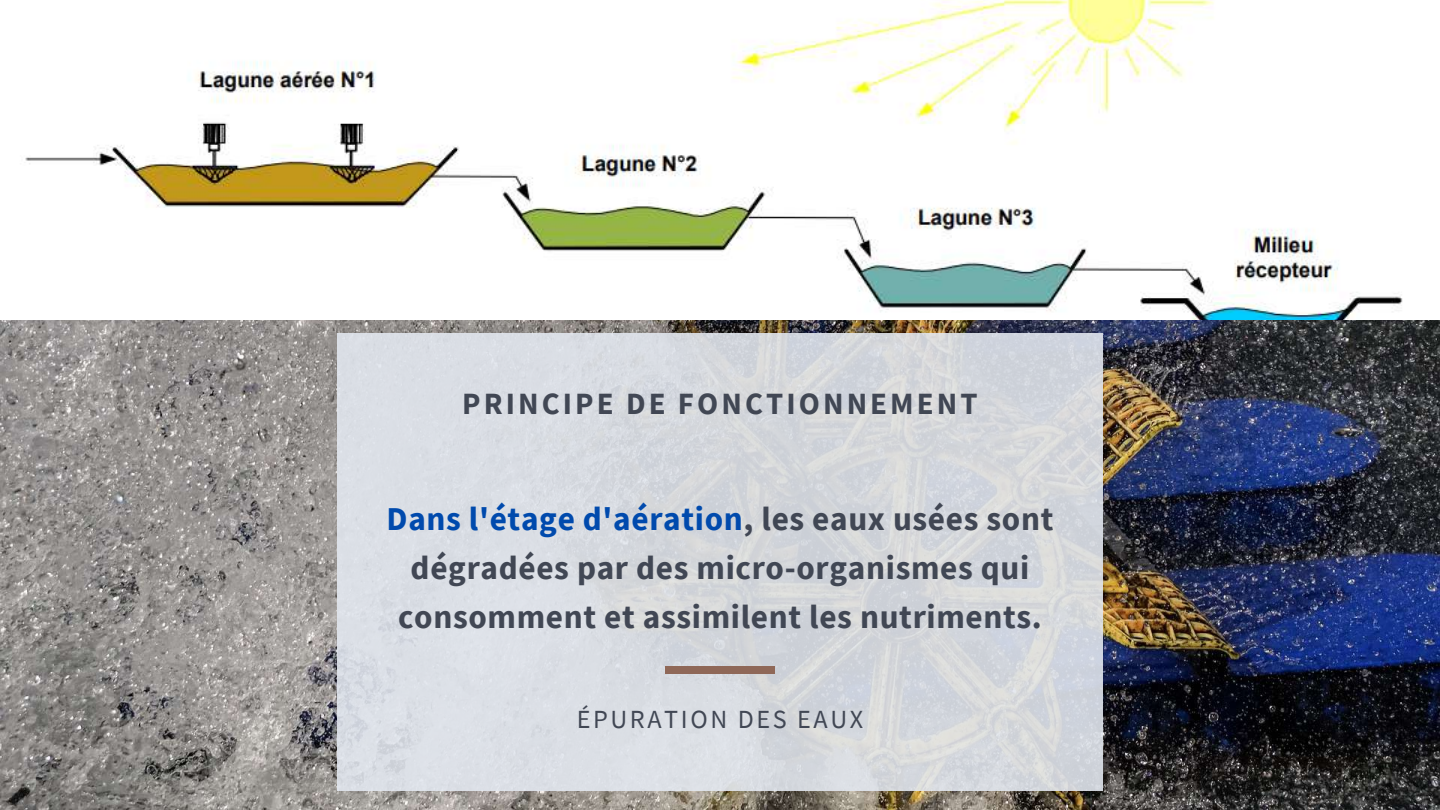
<style>
.page{position:relative;width:1440px;height:810px;background:#fff}
.page>*{position:absolute;margin:0;border:0;box-sizing:border-box;transform-origin:0 0}
.t1{font:700 33.3px/49.3px "Source Sans Pro";letter-spacing:.02em;color:#414754;text-align:center}
.t2{font:700 30.9px "Source Sans Pro";letter-spacing:.1em;color:#414754}
.t3{font:26.1px "Source Sans Pro";letter-spacing:.1em;color:#414754}
.s1{color:#004aad}
</style>
<div class="page">
<img style="left:0;top:320px;width:1440px;height:490px">
<div style="left:337px;top:334px;width:766px;height:457px;background:#d8dbdf"></div>
<div style="left:665px;top:666px;width:110px;height:8px;background:#8f6858"></div>
<img style="left:25px;top:0;width:1378px;height:320px">
<p class="t2" style="left:462px;top:384px;width:517px">PRINCIPE DE FONCTIONNEMENT</p>
<p class="t1" style="left:387px;top:493px;width:668px"><span class="s1">Dans l'étage d'aération</span>, les eaux usées sont dégradées par des micro-organismes qui consomment et assimilent les nutriments.</p>
<p class="t3" style="left:577px;top:702px;width:288px">ÉPURATION DES EAUX</p>
</div>
